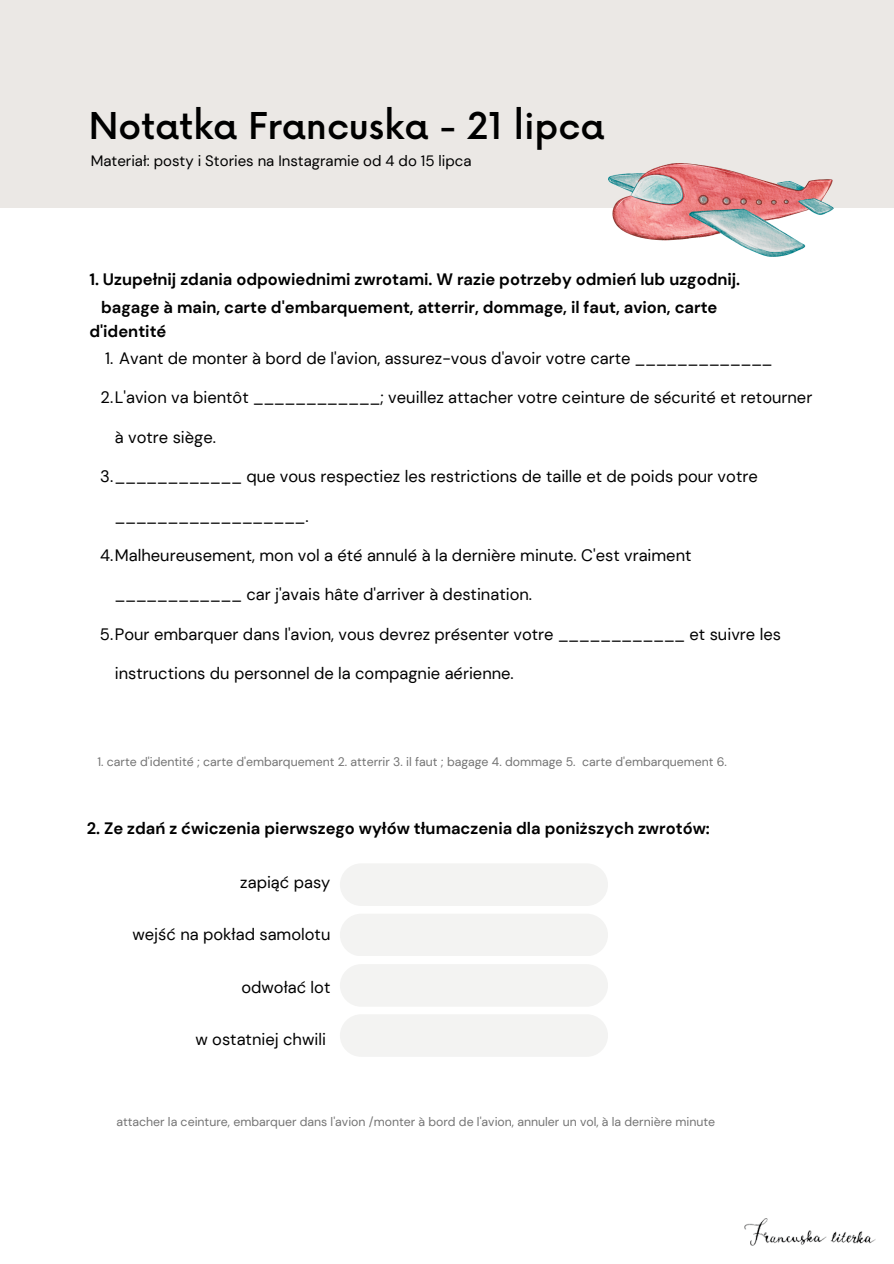
<style>
.page{position:relative;width:894px;height:1264px;background:#fff}
.page>*{position:absolute;margin:0;border:0;box-sizing:border-box;transform-origin:0 0}
.t1{font:500 36px "Now";color:#000}
.t2{font:16.5px "DM Sans";color:#000}
.t3{font:700 16.5px/24.3px "DM Sans";color:#000}
.t4{font:15px "DM Sans";color:#000}
.t5{font:12.3px "DM Sans";color:#737373}
</style>
<div class="page">
<div style="left:0;top:0;width:893px;height:208px;background:#ebe8e5"></div>
<img style="left:744px;top:1218px;width:132px;height:28px">
<div style="left:340px;top:863px;width:267px;height:43px;background:#f3f3f2;border-radius:21px"></div>
<div style="left:340px;top:913px;width:267px;height:43px;background:#f3f3f2;border-radius:21px"></div>
<div style="left:340px;top:964px;width:267px;height:42px;background:#f3f3f2;border-radius:21px"></div>
<div style="left:340px;top:1014px;width:267px;height:42px;background:#f3f3f2;border-radius:21px"></div>
<img style="left:608px;top:163px;width:224px;height:94px">
<p class="t1" style="left:89px;top:107px;width:517px">Notatka Francuska - 21 lipca</p>
<h2 class="t4" style="left:91px;top:151px;width:382px">Materiał: posty i Stories na Instagramie od 4 do 15 lipca</h2>
<p class="t3" style="left:89px;top:267px;width:652px">1. Uzupełnij zdania odpowiednimi zwrotami. W razie potrzeby odmień lub uzgodnij.</p>
<p class="t3" style="left:89px;top:295px;width:629px;text-indent:12px">bagage à main, carte d'embarquement, atterrir, dommage, il faut, avion, carte d'identité</p>
<p class="t2" style="left:105px;top:347px;width:668px">1. Avant de monter à bord de l'avion, assurez-vous d'avoir votre carte _____________</p>
<h2 class="t2" style="left:100px;top:387px;width:713px">2.L'avion va bientôt ____________; veuillez attacher votre ceinture de sécurité et retourner</h2>
<h2 class="t2" style="left:115px;top:426px;width:103px">à votre siège.</h2>
<h2 class="t2" style="left:100px;top:466px;width:658px">3.____________ que vous respectiez les restrictions de taille et de poids pour votre</h2>
<h2 class="t2" style="left:115px;top:505px;width:195px">__________________.</h2>
<p class="t2" style="left:100px;top:544px;width:593px">4.Malheureusement, mon vol a été annulé à la dernière minute. C'est vraiment</p>
<p class="t2" style="left:115px;top:584px;width:418px">____________ car j'avais hâte d'arriver à destination.</p>
<p class="t2" style="left:100px;top:623px;width:682px">5.Pour embarquer dans l'avion, vous devrez présenter votre ____________ et suivre les</p>
<p class="t2" style="left:115px;top:662px;width:400px">instructions du personnel de la compagnie aérienne.</p>
<p class="t5" style="left:97px;top:754px;width:630px">1. carte d'identité ; carte d'embarquement 2. atterrir 3. il faut ; bagage 4. dommage 5. carte d'embarquement 6.</p>
<h3 class="t3" style="left:87px;top:816px;width:624px">2. Ze zdań z ćwiczenia pierwszego wyłów tłumaczenia dla poniższych zwrotów:</h3>
<h3 class="t2" style="left:240px;top:871px;width:92px">zapiąć pasy</h3>
<h3 class="t2" style="left:132px;top:924px;width:199px">wejść na pokład samolotu</h3>
<h3 class="t2" style="left:241px;top:976px;width:91px">odwołać lot</h3>
<p class="t2" style="left:195px;top:1029px;width:132px">w ostatniej chwili</p>
<p class="t5" style="left:116px;top:1113px;width:600px">attacher la ceinture, embarquer dans l'avion /monter à bord de l'avion, annuler un vol, à la dernière minute</p>
</div>
